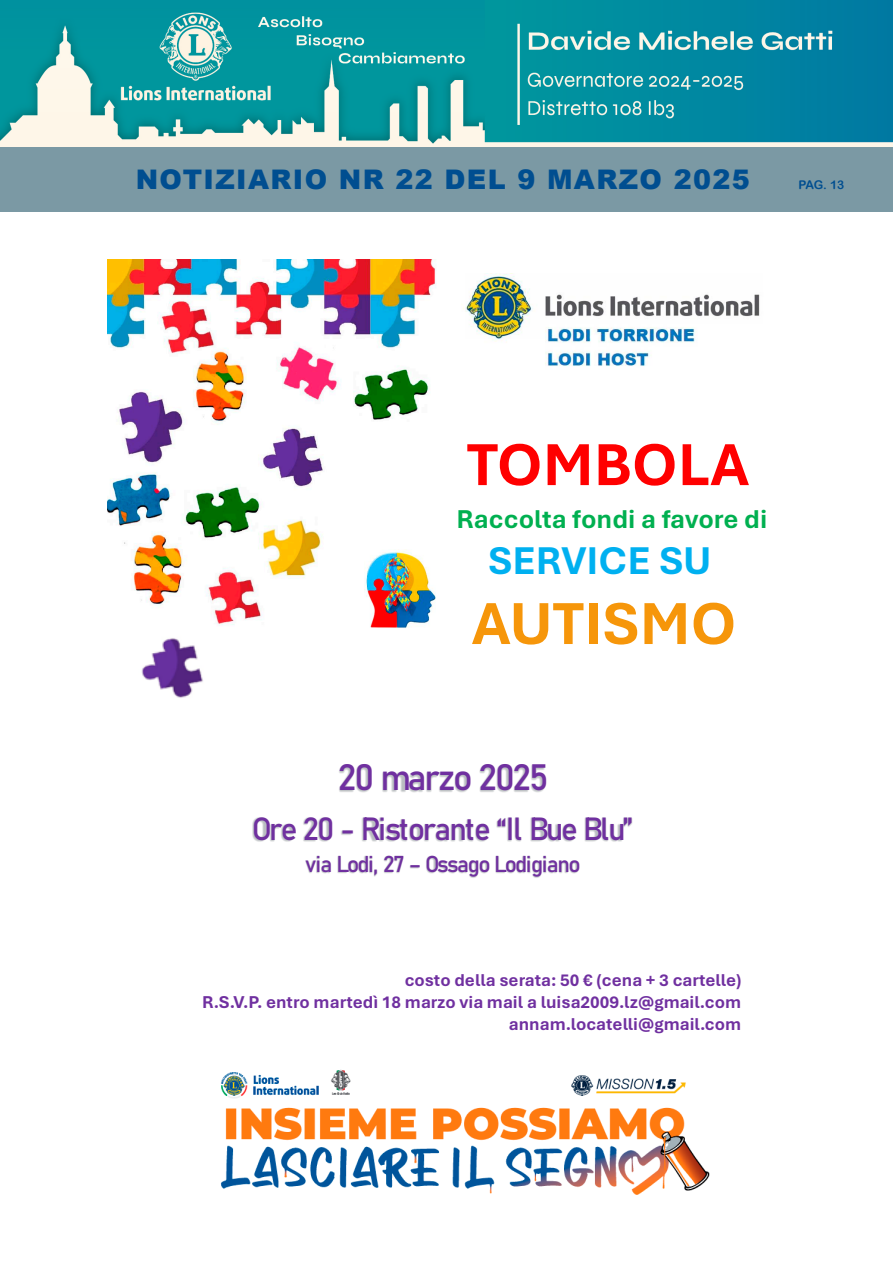
<style>
.page{position:relative;width:893px;height:1263px;background:#fff}
.page>*{position:absolute;margin:0;border:0;box-sizing:border-box;transform-origin:0 0}
.t1{font:700 62.1px "Aptos";color:#f00}
.t2{font:700 62.1px "Aptos";color:#f6960a}
.t3{font:700 40.65px "Aptos";color:#00b0f0}
.t4{font:600 semi-condensed 36.15px "Bahnschrift";color:#7030a0}
.t5{font:600 semi-condensed 31.65px "Bahnschrift";color:#7030a0}
.t6{font:700 27.15px "Aptos";color:#00b050}
.t7{font:900 27px "Arial";letter-spacing:.05em;color:#004e90}
.t8{font:600 semi-condensed 22.65px "Bahnschrift";color:#7030a0}
.t9{font:700 18px/22px "Aptos";color:#7030a0;text-align:right}
.t10{font:12px "Arial Rounded MT Bold";color:#004e90}
</style>
<div class="page">
<div style="left:0;top:147px;width:893px;height:65px;background:#7b99a4"></div>
<img style="left:0;top:0;width:893px;height:147px">
<img style="left:107px;top:259px;width:329px;height:367px">
<img style="left:461px;top:274px;width:299px;height:92px">
<img style="left:339px;top:764px;width:206px;height:29px">
<img style="left:252px;top:817px;width:381px;height:25px">
<img style="left:305px;top:855px;width:274px;height:23px">
<img style="left:427px;top:872px;width:44px;height:6px">
<img style="left:220px;top:1069px;width:490px;height:126px">
<img style="left:364px;top:550px;width:72px;height:78px">
<img style="left:141px;top:638px;width:62px;height:60px">
<h3 class="t7" style="left:136px;top:170px;width:616px">NOTIZIARIO NR 22 DEL 9 MARZO 2025</h3>
<p class="t10" style="left:799px;top:180px;width:47px">PAG. 13</p>
<h1 class="t1" style="left:467px;top:427px;width:284px">TOMBOLA</h1>
<h3 class="t6" style="left:457px;top:503px;width:312px">Raccolta fondi a favore di</h3>
<h2 class="t3" style="left:488px;top:536px;width:225px">SERVICE SU</h2>
<h1 class="t2" style="left:472px;top:586px;width:266px">AUTISMO</h1>
<h3 class="t4" style="left:338px;top:754px;width:210px">20 marzo 2025</h3>
<h3 class="t5" style="left:252px;top:808px;width:382px">Ore 20 - Ristorante “Il Bue Blu”</h3>
<p class="t8" style="left:305px;top:849px;width:275px">via Lodi, 27 – Ossago Lodigiano</p>
<p class="t9" style="left:202px;top:969px;width:541px">costo della serata: 50 € (cena + 3 cartelle)<br>R.S.V.P. entro martedì 18 marzo via mail a luisa2009.lz@gmail.com annam.locatelli@gmail.com</p>
</div>
